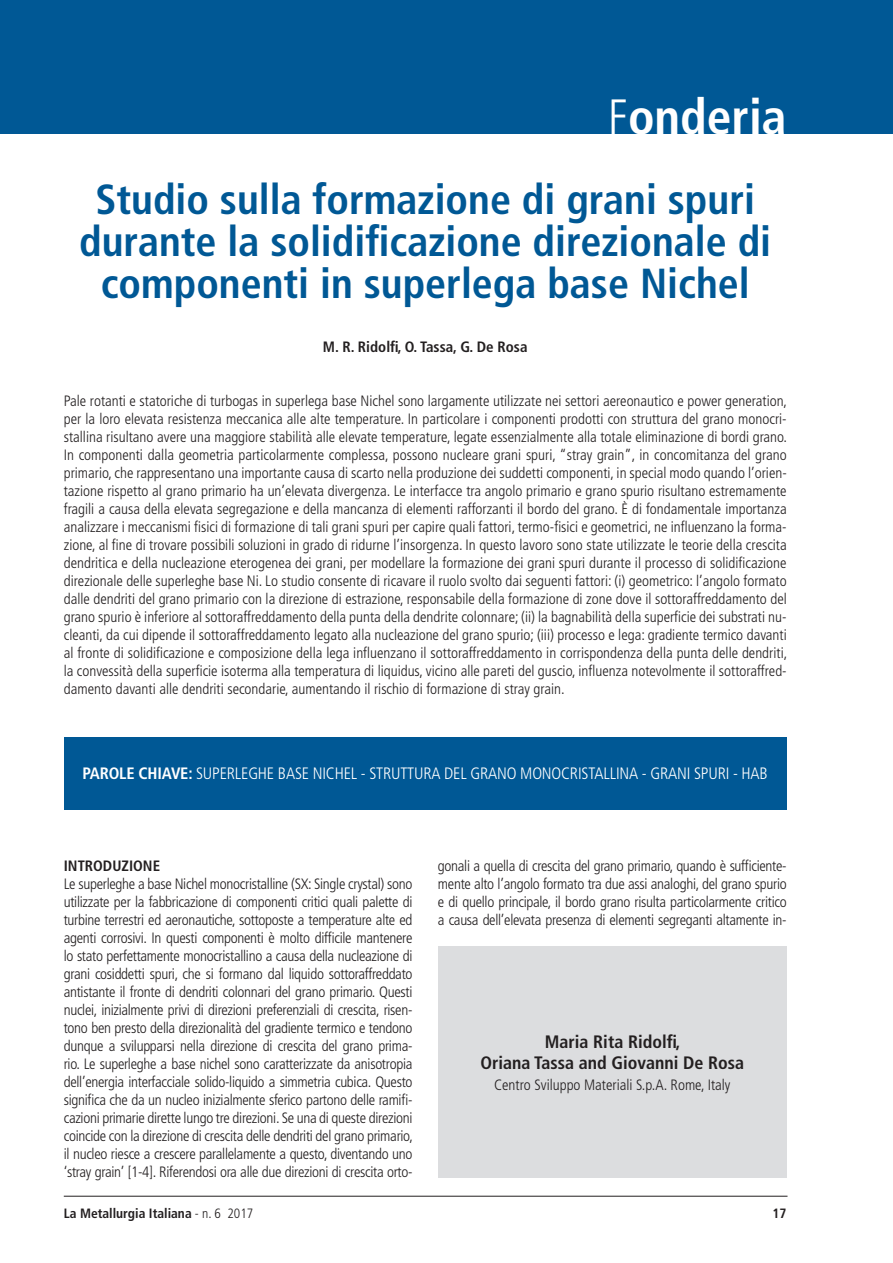
<style>
.page{position:relative;width:893px;height:1263px;background:#fff}
.page>*{position:absolute;margin:0;border:0;box-sizing:border-box;transform-origin:0 0}
.t1{font:700 condensed 49.5px "Frutiger LT Std";color:#fff}
.t2{font:700 condensed 42px/42px "Frutiger LT Std";color:#005895;text-align:center}
.t3{font:700 condensed 18px/21px "Frutiger LT Std";color:#231f20;text-align:center}
.t4{font:300 condensed 16.5px "Frutiger LT Std";letter-spacing:-.01em;color:#fff}
.t5{font:300 condensed 15px/18px "Frutiger LT Std";letter-spacing:-.02em;color:#231f20;text-align:justify}
.t6{font:700 condensed 15px "Frutiger LT Std";color:#231f20}
.t7{font:300 condensed 15px "Frutiger LT Std";color:#231f20}
.t8{font:700 condensed 13.5px "Frutiger LT Std";color:#231f20}
.s1{font-weight:300}
.s2{font-weight:700}
</style>
<div class="page">
<div style="left:0;top:0;width:893px;height:134px;background:#005895"></div>
<hr style="left:64px;top:1196px;width:723px;height:1px;background:#231f20">
<div style="left:64px;top:737px;width:723px;height:72px;background:#005895"></div>
<div style="left:438px;top:947px;width:349px;height:231px;background:#dcdddf"></div>
<h1 class="t1" style="left:608px;top:87px;width:180px"><span class="s1">F</span>onderia</h1>
<h2 class="t2" style="left:79px;top:179px;width:693px">Studio sulla formazione di grani spuri durante la solidificazione direzionale di componenti in superlega base Nichel</h2>
<p class="t6" style="left:323px;top:338px;width:206px">M. R. Ridolfi, O. Tassa, G. De Rosa</p>
<p class="t5" style="left:64px;top:392px;width:725px">Pale rotanti e statoriche di turbogas in superlega base Nichel sono largamente utilizzate nei settori aereonautico e power generation, per la loro elevata resistenza meccanica alle alte temperature. In particolare i componenti prodotti con struttura del grano monocri&shy;stallina risultano avere una maggiore stabilità alle elevate temperature, legate essenzialmente alla totale eliminazione di bordi grano.<br>In componenti dalla geometria particolarmente complessa, possono nucleare grani spuri, “stray grain”, in concomitanza del grano primario, che rappresentano una importante causa di scarto nella produzione dei suddetti componenti, in special modo quando l’orien&shy;tazione rispetto al grano primario ha un’elevata divergenza. Le interfacce tra angolo primario e grano spurio risultano estremamente fragili a causa della elevata segregazione e della mancanza di elementi rafforzanti il bordo del grano. È di fondamentale importanza analizzare i meccanismi fisici di formazione di tali grani spuri per capire quali fattori, termo-fisici e geometrici, ne influenzano la forma&shy;zione, al fine di trovare possibili soluzioni in grado di ridurne l’insorgenza. In questo lavoro sono state utilizzate le teorie della crescita dendritica e della nucleazione eterogenea dei grani, per modellare la formazione dei grani spuri durante il processo di solidificazione direzionale delle superleghe base Ni. Lo studio consente di ricavare il ruolo svolto dai seguenti fattori: (i) geometrico: l’angolo formato dalle dendriti del grano primario con la direzione di estrazione, responsabile della formazione di zone dove il sottoraffreddamento del grano spurio è inferiore al sottoraffreddamento della punta della dendrite colonnare; (ii) la bagnabilità della superficie dei substrati nu&shy;cleanti, da cui dipende il sottoraffreddamento legato alla nucleazione del grano spurio; (iii) processo e lega: gradiente termico davanti al fronte di solidificazione e composizione della lega influenzano il sottoraffreddamento in corrispondenza della punta delle dendriti, la convessità della superficie isoterma alla temperatura di liquidus, vicino alle pareti del guscio, influenza notevolmente il sottoraffred&shy;damento davanti alle dendriti secondarie, aumentando il rischio di formazione di stray grain.</p>
<p class="t4" style="left:83px;top:764px;width:687px"><span class="s2">PAROLE CHIAVE:</span> SUPERLEGHE BASE NICHEL - STRUTTURA DEL GRANO MONOCRISTALLINA - GRANI SPURI - HAB</p>
<p class="t6" style="left:64px;top:857px;width:98px">Introduzione</p>
<p class="t5" style="left:64px;top:875px;width:351px">Le superleghe a base Nichel monocristalline (SX: Single crystal) sono utilizzate per la fabbricazione di componenti critici quali palette di turbine terrestri ed aeronautiche, sottoposte a temperature alte ed agenti corrosivi. In questi componenti è molto difficile mantenere lo stato perfettamente monocristallino a causa della nucleazione di grani cosiddetti spuri, che si formano dal liquido sottoraffreddato antistante il fronte di dendriti colonnari del grano primario. Questi nuclei, inizialmente privi di direzioni preferenziali di crescita, risen&shy;tono ben presto della direzionalità del gradiente termico e tendono dunque a svilupparsi nella direzione di crescita del grano prima&shy;rio. Le superleghe a base nichel sono caratterizzate da anisotropia dell’energia interfacciale solido-liquido a simmetria cubica. Questo significa che da un nucleo inizialmente sferico partono delle ramifi&shy;cazioni primarie dirette lungo tre direzioni. Se una di queste direzioni coincide con la direzione di crescita delle dendriti del grano primario, il nucleo riesce a crescere parallelamente a questo, diventando uno ‘stray grain’ [1-4]. Riferendosi ora alle due direzioni di crescita orto-</p>
<p class="t5" style="left:438px;top:857px;width:350px">gonali a quella di crescita del grano primario, quando è sufficiente&shy;mente alto l’angolo formato tra due assi analoghi, del grano spurio e di quello principale, il bordo grano risulta particolarmente critico a causa dell’elevata presenza di elementi segreganti altamente in-</p>
<p class="t3" style="left:480px;top:1031px;width:265px">Maria Rita Ridolfi,<br>Oriana Tassa and Giovanni De Rosa</p>
<p class="t7" style="left:494px;top:1076px;width:238px">Centro Sviluppo Materiali S.p.A. Rome, Italy</p>
<p class="t8" style="left:64px;top:1205px;width:191px">La Metallurgia Italiana <span class="s1">- n. 6 2017</span></p>
<p class="t8" style="left:773px;top:1205px;width:16px">17</p>
</div>
